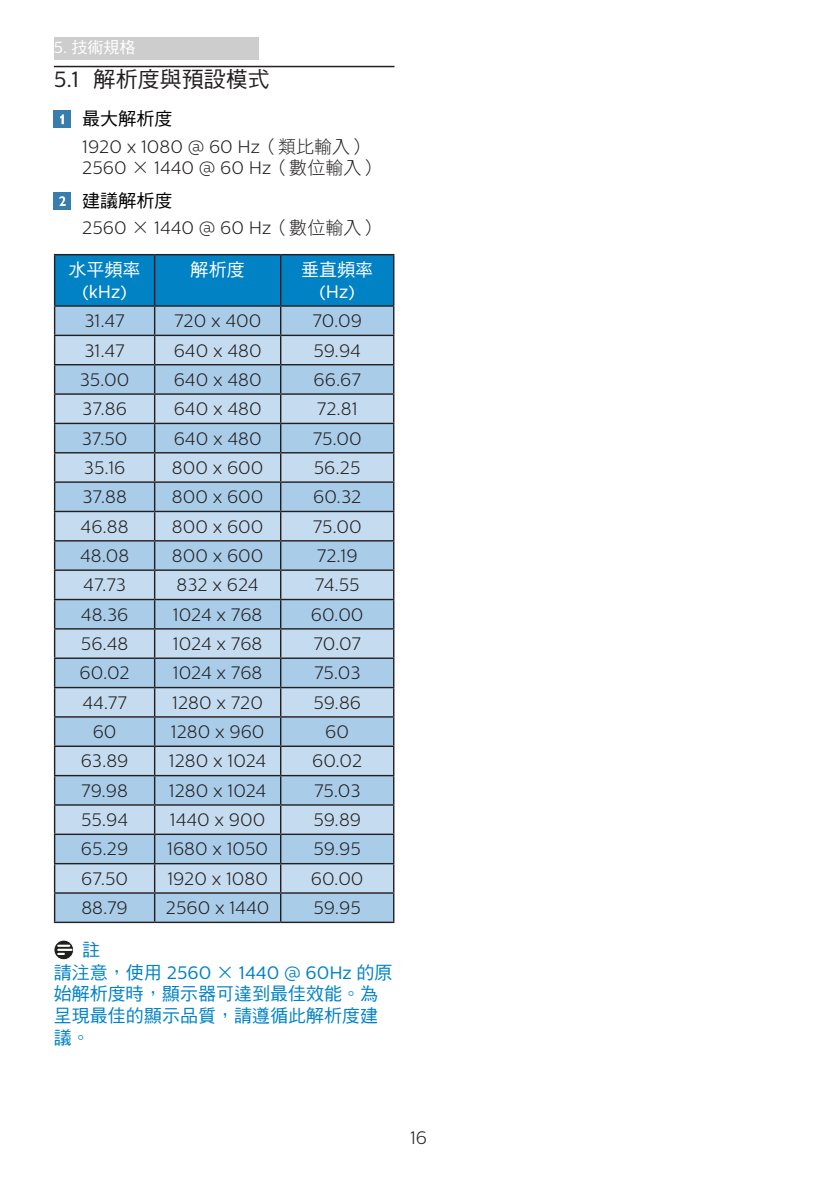
<style>
.page{position:relative;width:840px;height:1191px;background:#fff}
.page>*{position:absolute;margin:0;border:0;box-sizing:border-box;transform-origin:0 0}
.t1{font:22px "DF Hei Std W5";color:#231f20}
.t2{font:300 18px "Centrale Sans";color:#231f20}
.Note_body{font:18px/21.6px "DF Hei Std W5";color:#0082c5}
.t3{font:18px/22px "DF Hei Std W5";color:#fff;text-align:center}
.Heading_4{font:18px "DF Hei Std W5";color:#000}
.t4{font:18px/22px "Centrale Sans";color:#fff;text-align:center}
.Heading_4_blue{font:18px "DF Hei Std W5";color:#0082c5}
.t5{font:16px "DF Hei Std W5";color:#fff}
.s1{font-family:"Centrale Sans"}
.s2{font-family:"DF Hei Std W3";font-weight:400}
.s3{font-family:"DF Hei Std W5"}
</style>
<div class="page">
<div style="left:54px;top:37px;width:204px;height:23px;background:#cdcdcd"></div>
<hr style="left:54px;top:66px;width:340px;height:1px;background:#231f20">
<div style="left:54px;top:111px;width:17px;height:17px;background:#377eac"></div>
<svg style="left:60px;top:114px;width:4px;height:10px"></svg>
<div style="left:54px;top:193px;width:17px;height:17px;background:#377eac"></div>
<svg style="left:59px;top:196px;width:7px;height:10px"></svg>
<hr style="left:54px;top:254px;width:100px;height:1px;background:#231f20">
<hr style="left:154px;top:254px;width:126px;height:1px;background:#231f20">
<hr style="left:280px;top:254px;width:114px;height:1px;background:#231f20">
<svg style="left:54px;top:255px;width:340px;height:666px;background:#9fc1db"></svg>
<hr style="left:54px;top:921px;width:100px;height:2px;background:#231f20">
<hr style="left:154px;top:921px;width:126px;height:2px;background:#231f20">
<hr style="left:280px;top:921px;width:114px;height:2px;background:#231f20">
<svg style="left:54px;top:940px;width:20px;height:19px"></svg>
<div style="left:54px;top:940px;width:20px;height:19px;border:1px solid #fff;border-radius:50%"></div>
<svg style="left:58px;top:944px;width:13px;height:11px"></svg>
<p class="t5" style="left:54px;top:39px;width:83px"><span class="s1">5.</span> 技術規格</p>
<p class="t1" style="left:54px;top:67px;width:217px"><span class="s1">5.1</span> 解析度與預設模式</p>
<p class="Heading_4" style="left:82px;top:109px;width:91px">最大解析度</p>
<p class="t2" style="left:82px;top:136px;width:287px">1920 x 1080 @ 60 Hz<span class="s2">（類比輸入）</span></p>
<p class="t2" style="left:82px;top:158px;width:298px">2560 <span class="s2">×</span> 1440 @ 60 Hz<span class="s2">（數位輸入）</span></p>
<p class="Heading_4" style="left:82px;top:191px;width:91px">建議解析度</p>
<p class="t2" style="left:82px;top:218px;width:298px">2560 <span class="s2">×</span> 1440 @ 60 Hz<span class="s2">（數位輸入）</span></p>
<p class="t4" style="left:69px;top:259px;width:74px"><span class="s3">水平頻率</span>(kHz)</p>
<p class="t3" style="left:190px;top:258px;width:55px">解析度</p>
<p class="t3" style="left:301px;top:258px;width:73px">垂直頻率<span class="s1">(Hz)</span></p>
<p class="t2" style="left:84px;top:311px;width:42px">31.47</p>
<p class="t2" style="left:174px;top:311px;width:89px">720 x 400</p>
<p class="t2" style="left:312px;top:311px;width:51px">70.09</p>
<p class="t2" style="left:84px;top:340px;width:42px">31.47</p>
<p class="t2" style="left:174px;top:340px;width:89px">640 x 480</p>
<p class="t2" style="left:313px;top:340px;width:49px">59.94</p>
<p class="t2" style="left:80px;top:369px;width:51px">35.00</p>
<p class="t2" style="left:174px;top:369px;width:89px">640 x 480</p>
<p class="t2" style="left:313px;top:369px;width:49px">66.67</p>
<p class="t2" style="left:82px;top:399px;width:46px">37.86</p>
<p class="t2" style="left:174px;top:399px;width:89px">640 x 480</p>
<p class="t2" style="left:317px;top:399px;width:42px">72.81</p>
<p class="t2" style="left:82px;top:428px;width:47px">37.50</p>
<p class="t2" style="left:174px;top:428px;width:89px">640 x 480</p>
<p class="t2" style="left:312px;top:428px;width:51px">75.00</p>
<p class="t2" style="left:84px;top:457px;width:43px">35.16</p>
<p class="t2" style="left:172px;top:457px;width:93px">800 x 600</p>
<p class="t2" style="left:314px;top:457px;width:48px">56.25</p>
<p class="t2" style="left:82px;top:487px;width:46px">37.88</p>
<p class="t2" style="left:172px;top:487px;width:93px">800 x 600</p>
<p class="t2" style="left:313px;top:487px;width:50px">60.32</p>
<p class="t2" style="left:81px;top:516px;width:50px">46.88</p>
<p class="t2" style="left:172px;top:516px;width:93px">800 x 600</p>
<p class="t2" style="left:312px;top:516px;width:51px">75.00</p>
<p class="t2" style="left:80px;top:545px;width:51px">48.08</p>
<p class="t2" style="left:172px;top:545px;width:93px">800 x 600</p>
<p class="t2" style="left:317px;top:545px;width:42px">72.19</p>
<p class="t2" style="left:83px;top:575px;width:44px">47.73</p>
<p class="t2" style="left:176px;top:575px;width:83px">832 x 624</p>
<p class="t2" style="left:315px;top:575px;width:46px">74.55</p>
<p class="t2" style="left:81px;top:604px;width:49px">48.36</p>
<p class="t2" style="left:173px;top:604px;width:91px">1024 x 768</p>
<p class="t2" style="left:311px;top:604px;width:54px">60.00</p>
<p class="t2" style="left:81px;top:633px;width:49px">56.48</p>
<p class="t2" style="left:173px;top:633px;width:91px">1024 x 768</p>
<p class="t2" style="left:313px;top:633px;width:49px">70.07</p>
<p class="t2" style="left:80px;top:663px;width:52px">60.02</p>
<p class="t2" style="left:173px;top:663px;width:91px">1024 x 768</p>
<p class="t2" style="left:314px;top:663px;width:48px">75.03</p>
<p class="t2" style="left:82px;top:692px;width:46px">44.77</p>
<p class="t2" style="left:172px;top:692px;width:92px">1280 x 720</p>
<p class="t2" style="left:313px;top:692px;width:49px">59.86</p>
<p class="t2" style="left:93px;top:721px;width:25px">60</p>
<p class="t2" style="left:171px;top:721px;width:95px">1280 x 960</p>
<p class="t2" style="left:325px;top:721px;width:25px">60</p>
<p class="t2" style="left:81px;top:751px;width:49px">63.89</p>
<p class="t2" style="left:169px;top:751px;width:99px">1280 x 1024</p>
<p class="t2" style="left:312px;top:751px;width:52px">60.02</p>
<p class="t2" style="left:81px;top:780px;width:48px">79.98</p>
<p class="t2" style="left:169px;top:780px;width:99px">1280 x 1024</p>
<p class="t2" style="left:314px;top:780px;width:48px">75.03</p>
<p class="t2" style="left:81px;top:809px;width:49px">55.94</p>
<p class="t2" style="left:170px;top:809px;width:97px">1440 x 900</p>
<p class="t2" style="left:313px;top:809px;width:49px">59.89</p>
<p class="t2" style="left:81px;top:839px;width:49px">65.29</p>
<p class="t2" style="left:167px;top:839px;width:102px">1680 x 1050</p>
<p class="t2" style="left:313px;top:839px;width:49px">59.95</p>
<p class="t2" style="left:81px;top:868px;width:48px">67.50</p>
<p class="t2" style="left:167px;top:868px;width:102px">1920 x 1080</p>
<p class="t2" style="left:311px;top:868px;width:54px">60.00</p>
<p class="t2" style="left:81px;top:897px;width:48px">88.79</p>
<p class="t2" style="left:166px;top:897px;width:105px">2560 x 1440</p>
<p class="t2" style="left:313px;top:897px;width:49px">59.95</p>
<p class="Heading_4_blue" style="left:82px;top:940px;width:19px">註</p>
<p class="Note_body" style="left:54px;top:961px;width:340px">請注意，使用 <span class="s1">2560</span> × <span class="s1">1440 @ 60Hz</span> 的原始解析度時，顯示器可達到最佳效能。為呈現最佳的顯示品質，請遵循此解析度建議。</p>
<p class="t2" style="left:410px;top:1128px;width:18px">16</p>
</div>
